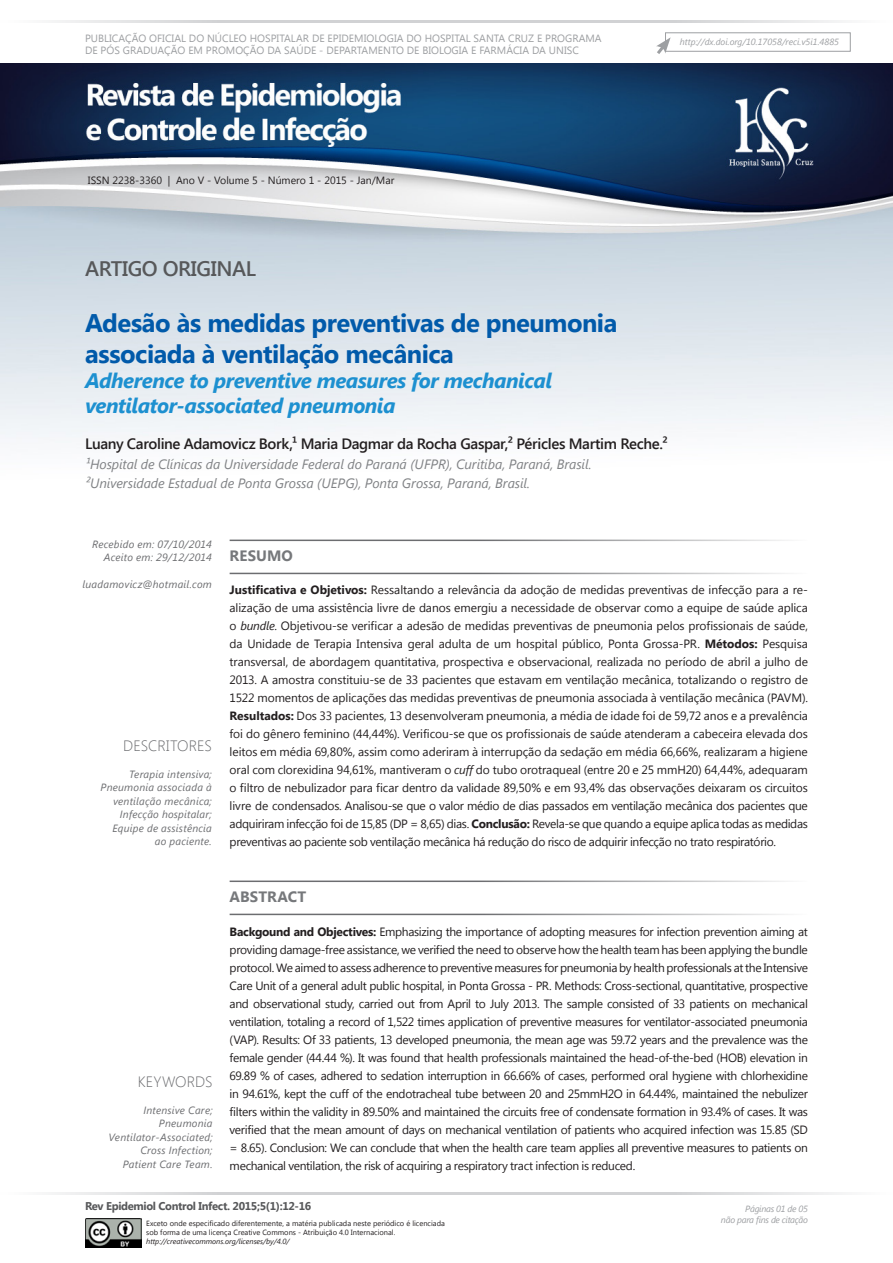
<style>
.page{position:relative;width:893px;height:1263px;background:#fff}
.page>*{position:absolute;margin:0;border:0;box-sizing:border-box;transform-origin:0 0}
.TÍTULOS{font:700 25.5px "Segoe UI";letter-spacing:-.02em;color:#015aaa}
.títulos_textos{font:italic 700 21px "Segoe UI";letter-spacing:-.025em;color:#1d90d0}
.títulos_textos-2{font:600 21px "Segoe UI";letter-spacing:-.02em;color:#57585a}
.Nome_médico{font:600 15px "Segoe UI";letter-spacing:-.025em;color:#231f20}
.texto_ok{font:300 15px "Segoe UI";color:#6c6d70}
.SESSAO{font:700 15px "Segoe UI";letter-spacing:.005em;color:#76787b}
.Titulação_médicos_ok{font:italic 13.5px "Segoe UI";letter-spacing:-.005em;color:#808285}
.texto_ok-2{font:12px/18px "Segoe UI";letter-spacing:-.03em;color:#231f20;text-align:justify}
.t1{font:700 11.25px "Segoe UI";letter-spacing:-.03em;color:#57585a}
.texto_ok-3{font:italic 10.5px/13.5px "Segoe UI";letter-spacing:.025em;color:#6c6d70;text-align:right}
.t2{font:10.5px/12.6px "Segoe UI";color:#9d9fa2}
.t3{font:10.5px "Segoe UI";color:#231f20}
.t4{font:italic 9px "Segoe UI";letter-spacing:-.015em;color:#9d9fa2}
.t5{font:7.5px/9px "Segoe UI";color:#231f20}
.t6{font:italic 7.5px "Segoe UI";color:#231f20}
.s1{font-weight:700}
.s2{font-style:italic}
</style>
<div class="page">
<hr style="left:0;top:1192px;width:447px;height:2px;background:#d1d2d4">
<hr style="left:446px;top:1192px;width:447px;height:2px;background:#d1d2d4">
<img style="left:0;top:64px;width:893px;height:379px">
<hr style="left:0;top:20px;width:446px;height:2px;background:#d1d2d4">
<hr style="left:446px;top:20px;width:447px;height:2px;background:#d1d2d4">
<svg style="left:656px;top:37px;width:15px;height:17px"></svg>
<img style="left:85px;top:1218px;width:57px;height:29px">
<hr style="left:230px;top:540px;width:578px;height:1px;background:#6c6d70">
<hr style="left:230px;top:880px;width:578px;height:2px;background:#6c6d70">
<hr style="left:230px;top:573px;width:578px;height:1px;background:#6c6d70">
<hr style="left:230px;top:914px;width:578px;height:1px;background:#6c6d70">
<p class="t2" style="left:85px;top:31px;width:518px">PUBLICAÇÃO OFICIAL DO NÚCLEO HOSPITALAR DE EPIDEMIOLOGIA DO HOSPITAL SANTA CRUZ E PROGRAMA<br>DE PÓS GRADUAÇÃO EM PROMOÇÃO DA SAÚDE - DEPARTAMENTO DE BIOLOGIA E FARMÁCIA DA UNISC</p>
<p class="t4" style="left:680px;top:35px;width:161px">http://dx.doi.org/10.17058/reci.v5i1.4885</p>
<p class="t3" style="left:88px;top:173px;width:308px">ISSN 2238-3360 | Ano V - Volume 5 - Número 1 - 2015 - Jan/Mar</p>
<p class="títulos_textos-2" style="left:85px;top:254px;width:172px">ARTIGO ORIGINAL</p>
<p class="TÍTULOS" style="left:85px;top:305px;width:534px">Adesão às medidas preventivas de pneumonia</p>
<p class="TÍTULOS" style="left:85px;top:335px;width:370px">associada à ventilação mecânica</p>
<p class="títulos_textos" style="left:85px;top:365px;width:469px">Adherence to preventive measures for mechanical</p>
<p class="títulos_textos" style="left:85px;top:391px;width:312px">ventilator-associated pneumonia</p>
<p class="Nome_médico" style="left:85px;top:433px;width:584px">Luany Caroline Adamovicz Bork,¹ Maria Dagmar da Rocha Gaspar,² Péricles Martim Reche.²</p>
<p class="Titulação_médicos_ok" style="left:85px;top:454px;width:508px">¹Hospital de Clínicas da Universidade Federal do Paraná (UFPR), Curitiba, Paraná, Brasil.</p>
<p class="Titulação_médicos_ok" style="left:85px;top:474px;width:447px">²Universidade Estadual de Ponta Grossa (UEPG), Ponta Grossa, Paraná, Brasil.</p>
<p class="texto_ok-3" style="left:92px;top:537px;width:121px">Recebido em: 07/10/2014</p>
<p class="texto_ok-3" style="left:104px;top:550px;width:109px">Aceito em: 29/12/2014</p>
<p class="texto_ok-3" style="left:83px;top:577px;width:131px">luadamovicz@hotmail.com</p>
<p class="texto_ok" style="left:123px;top:735px;width:90px">DESCRITORES</p>
<p class="texto_ok-3" style="left:129px;top:766px;width:84px">Terapia intensiva;</p>
<p class="texto_ok-3" style="left:100px;top:780px;width:113px">Pneumonia associada à ventilação mecânica;</p>
<p class="texto_ok-3" style="left:120px;top:807px;width:94px">Infecção hospitalar;</p>
<p class="texto_ok-3" style="left:112px;top:820px;width:101px">Equipe de assistência</p>
<p class="texto_ok-3" style="left:155px;top:834px;width:59px">ao paciente.</p>
<p class="texto_ok" style="left:138px;top:1071px;width:76px">KEYWORDS</p>
<p class="texto_ok-3" style="left:143px;top:1103px;width:71px">Intensive Care;</p>
<p class="texto_ok-3" style="left:159px;top:1116px;width:55px">Pneumonia</p>
<p class="texto_ok-3" style="left:109px;top:1130px;width:106px">Ventilator-Associated;</p>
<p class="texto_ok-3" style="left:140px;top:1143px;width:74px">Cross Infection;</p>
<p class="texto_ok-3" style="left:123px;top:1157px;width:91px">Patient Care Team.</p>
<p class="SESSAO" style="left:230px;top:545px;width:65px">RESUMO</p>
<p class="texto_ok-2" style="left:230px;top:580px;width:580px"><span class="s1">Justificativa e Objetivos:</span> Ressaltando a relevância da adoção de medidas preventivas de infecção para a re&shy;alização de uma assistência livre de danos emergiu a necessidade de observar como a equipe de saúde aplica o <span class="s2">bundle</span>. Objetivou-se verificar a adesão de medidas preventivas de pneumonia pelos profissionais de saúde, da Unidade de Terapia Intensiva geral adulta de um hospital público, Ponta Grossa-PR. <span class="s1">Métodos:</span> Pesquisa transversal, de abordagem quantitativa, prospectiva e observacional, realizada no período de abril a julho de 2013. A amostra constituiu-se de 33 pacientes que estavam em ventilação mecânica, totalizando o registro de 1522 momentos de aplicações das medidas preventivas de pneumonia associada à ventilação mecânica (PAVM).<br><span class="s1">Resultados:</span> Dos 33 pacientes, 13 desenvolveram pneumonia, a média de idade foi de 59,72 anos e a prevalência foi do gênero feminino (44,44%). Verificou-se que os profissionais de saúde atenderam a cabeceira elevada dos leitos em média 69,80%, assim como aderiram à interrupção da sedação em média 66,66%, realizaram a higiene oral com clorexidina 94,61%, mantiveram o <span class="s2">cuff</span> do tubo orotraqueal (entre 20 e 25 mmH20) 64,44%, adequaram o filtro de nebulizador para ficar dentro da validade 89,50% e em 93,4% das observações deixaram os circuitos livre de condensados. Analisou-se que o valor médio de dias passados em ventilação mecânica dos pacientes que adquiriram infecção foi de 15,85 (DP = 8,65) dias. <span class="s1">Conclusão:</span> Revela-se que quando a equipe aplica todas as medidas preventivas ao paciente sob ventilação mecânica há redução do risco de adquirir infecção no trato respiratório.</p>
<p class="SESSAO" style="left:230px;top:886px;width:78px">ABSTRACT</p>
<p class="texto_ok-2" style="left:230px;top:922px;width:580px"><span class="s1">Backgound and Objectives:</span> Emphasizing the importance of adopting measures for infection prevention aiming at providing damage-free assistance, we verified the need to observe how the health team has been applying the bundle protocol. We aimed to assess adherence to preventive measures for pneumonia by health professionals at the Intensive Care Unit of a general adult public hospital, in Ponta Grossa - PR. Methods: Cross-sectional, quantitative, prospective and observational study, carried out from April to July 2013. The sample consisted of 33 patients on mechanical ventilation, totaling a record of 1,522 times application of preventive measures for ventilator-associated pneumonia (VAP). Results: Of 33 patients, 13 developed pneumonia, the mean age was 59.72 years and the prevalence was the female gender (44.44 %). It was found that health professionals maintained the head-of-the-bed (HOB) elevation in 69.89 % of cases, adhered to sedation interruption in 66.66% of cases, performed oral hygiene with chlorhexidine in 94.61%, kept the cuff of the endotracheal tube between 20 and 25mmH2O in 64.44%, maintained the nebulizer filters within the validity in 89.50% and maintained the circuits free of condensate formation in 93.4% of cases. It was verified that the mean amount of days on mechanical ventilation of patients who acquired infection was 15.85 (SD = 8.65). Conclusion: We can conclude that when the health care team applies all preventive measures to patients on mechanical ventilation, the risk of acquiring a respiratory tract infection is reduced.</p>
<p class="t1" style="left:85px;top:1197px;width:228px">Rev Epidemiol Control Infect. 2015;5(1):12-16</p>
<p class="t4" style="left:745px;top:1203px;width:64px">Páginas 01 de 05</p>
<p class="t4" style="left:721px;top:1213px;width:88px">não para fins de citação</p>
<p class="t5" style="left:146px;top:1218px;width:300px">Exceto onde especificado diferentemente, a matéria publicada neste periódico é licenciada sob forma de uma licença Creative Commons - Atribuição 4.0 Internacional.</p>
<p class="t6" style="left:146px;top:1236px;width:145px">http://creativecommons.org/licenses/by/4.0/</p>
</div>
